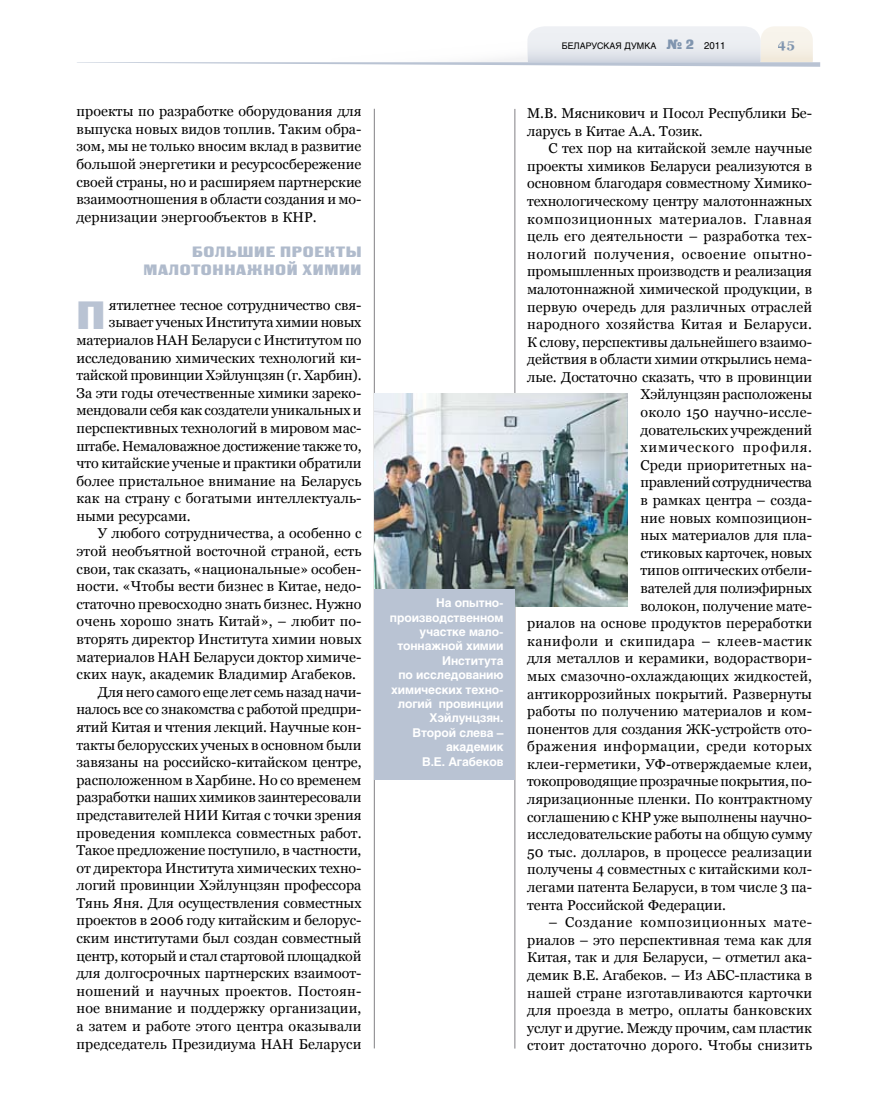
<style>
.page{position:relative;width:872px;height:1106px;background:#fff}
.page>*{position:absolute;margin:0;border:0;box-sizing:border-box;transform-origin:0 0}
.t1{font:39.3px "Black Grotesk C";color:#b9c3d3}
.t2{font:15px/17.5px "Black Grotesk C";letter-spacing:.045em;color:#b0bbcc;text-align:right}
.t3{font:14.25px/17.5px "Georgia";letter-spacing:-.005em;color:#000;text-align:justify}
.t4{font:14.25px "Georgia";letter-spacing:.015em;color:#000}
.t5{font:14.25px "Georgia";letter-spacing:.035em;color:#000}
.t6{font:14.25px "Georgia";letter-spacing:.025em;color:#000}
.t7{font:14.25px "Georgia";letter-spacing:.02em;color:#000}
.t8{font:14.25px "Georgia";letter-spacing:.04em;color:#000}
.t9{font:14.25px "Georgia";letter-spacing:.03em;color:#000}
.t10{font:14.25px "Georgia";letter-spacing:.055em;color:#000}
.t11{font:700 13.5px "Georgia";color:#8095af}
.t12{font:700 12px/14.4px "Helios";letter-spacing:-.01em;color:#fff;text-align:right}
.t13{font:9px "Helios";color:#000}
.s1{font-family:"Black Grotesk C";font-size:13.5px;color:#8095af}
.s2{font-size:9.75px}
</style>
<div class="page">
<hr style="left:374px;top:109px;width:1px;height:939px;background:#818084">
<hr style="left:514px;top:109px;width:1px;height:939px;background:#818084">
<svg style="left:77px;top:26px;width:743px;height:41px"></svg>
<img style="left:374px;top:393px;width:254px;height:213px">
<div style="left:374px;top:589px;width:140px;height:190px;background:#b9c3d3"></div>
<p class="t3" style="left:77px;top:103px;width:286px">проекты по разработке оборудования для выпуска новых видов топлив. Таким обра&shy;зом, мы не только вносим вклад в развитие большой энергетики и ресурсосбережение своей страны, но и расширяем партнерские взаимоотношения в области создания и мо&shy;дернизации энергообъектов в КНР.</p>
<p class="t2" style="left:144px;top:243px;width:219px">Большие проекты малотоннажной химии</p>
<h1 class="t1" style="left:77px;top:292px;width:30px">П</h1>
<p class="t3" style="left:109px;top:296px;width:254px">ятилетнее тесное сотрудничество свя-</p>
<p class="t3" style="left:109px;top:313px;width:254px">зывает ученых Института химии новых</p>
<p class="t3" style="left:77px;top:331px;width:286px">материалов НАН Беларуси с Институтом по</p>
<p class="t3" style="left:77px;top:349px;width:286px">исследованию химических технологий ки-</p>
<p class="t3" style="left:77px;top:366px;width:286px">тайской провинции Хэйлунцзян (г. Харбин).</p>
<p class="t3" style="left:77px;top:384px;width:286px">За эти годы отечественные химики зареко-</p>
<p class="t3" style="left:77px;top:401px;width:286px">мендовали себя как создатели уникальных и</p>
<p class="t3" style="left:77px;top:419px;width:286px">перспективных технологий в мировом мас-</p>
<p class="t3" style="left:77px;top:437px;width:286px">штабе. Немаловажное достижение также то,</p>
<p class="t3" style="left:77px;top:454px;width:286px">что китайские ученые и практики обратили</p>
<p class="t3" style="left:77px;top:472px;width:286px">более пристальное внимание на Беларусь</p>
<p class="t3" style="left:77px;top:489px;width:286px">как на страну с богатыми интеллектуаль-</p>
<p class="t3" style="left:77px;top:507px;width:115px">ными ресурсами.</p>
<p class="t3" style="left:98px;top:525px;width:265px">У любого сотрудничества, а особенно с</p>
<p class="t3" style="left:77px;top:542px;width:286px">этой необъятной восточной страной, есть</p>
<p class="t3" style="left:77px;top:560px;width:286px">свои, так сказать, «национальные» особен-</p>
<p class="t3" style="left:77px;top:577px;width:286px">ности. «Чтобы вести бизнес в Китае, недо-</p>
<p class="t3" style="left:77px;top:595px;width:286px">статочно превосходно знать бизнес. Нужно</p>
<p class="t3" style="left:77px;top:612px;width:286px">очень хорошо знать Китай», – любит по-</p>
<p class="t3" style="left:77px;top:630px;width:286px">вторять директор Института химии новых</p>
<p class="t3" style="left:77px;top:648px;width:286px">материалов НАН Беларуси доктор химиче-</p>
<p class="t3" style="left:77px;top:665px;width:281px">ских наук, академик Владимир Агабеков.</p>
<p class="t3" style="left:98px;top:683px;width:265px">Для него самого еще лет семь назад начи-</p>
<p class="t3" style="left:77px;top:700px;width:286px">налось все со знакомства с работой предпри-</p>
<p class="t3" style="left:77px;top:718px;width:286px">ятий Китая и чтения лекций. Научные кон-</p>
<p class="t3" style="left:77px;top:736px;width:286px">такты белорусских ученых в основном были</p>
<p class="t3" style="left:77px;top:753px;width:286px">завязаны на российско-китайском центре,</p>
<p class="t3" style="left:77px;top:771px;width:286px">расположенном в Харбине. Но со временем</p>
<p class="t3" style="left:77px;top:788px;width:286px">разработки наших химиков заинтересовали</p>
<p class="t3" style="left:77px;top:806px;width:286px">представителей НИИ Китая с точки зрения</p>
<p class="t3" style="left:77px;top:823px;width:286px">проведения комплекса совместных работ.</p>
<p class="t3" style="left:77px;top:841px;width:286px">Такое предложение поступило, в частности,</p>
<p class="t3" style="left:77px;top:859px;width:286px">от директора Института химических техно-</p>
<p class="t3" style="left:77px;top:876px;width:286px">логий провинции Хэйлунцзян профессора</p>
<p class="t3" style="left:77px;top:894px;width:286px">Тянь Яня. Для осуществления совместных</p>
<p class="t3" style="left:77px;top:911px;width:286px">проектов в 2006 году китайским и белорус-</p>
<p class="t3" style="left:77px;top:929px;width:286px">ским институтами был создан совместный</p>
<p class="t3" style="left:77px;top:947px;width:286px">центр, который и стал стартовой площадкой</p>
<p class="t3" style="left:77px;top:964px;width:286px">для долгосрочных партнерских взаимоот-</p>
<p class="t7" style="left:77px;top:982px;width:286px">ношений и научных проектов. Постоян-</p>
<p class="t3" style="left:77px;top:999px;width:286px">ное внимание и поддержку организации,</p>
<p class="t3" style="left:77px;top:1017px;width:286px">а затем и работе этого центра оказывали</p>
<p class="t3" style="left:77px;top:1034px;width:286px">председатель Президиума НАН Беларуси</p>
<p class="t12" style="left:390px;top:595px;width:115px">На опытно&shy;производственном участке мало&shy;тоннажной химии<br>Института<br>по исследованию химических техно&shy;логий провинции<br>Хэйлунцзян.<br>Второй слева – академик<br>В.Е. Агабеков</p>
<p class="t13" style="left:562px;top:40px;width:165px">БЕЛАРУСКАЯ ДУМКА <span class="s1">№ 2</span> <span class="s2">2011</span></p>
<p class="t11" style="left:778px;top:36px;width:19px">45</p>
<p class="t3" style="left:527px;top:104px;width:286px">М.В. Мясникович и Посол Республики Бе&shy;ларусь в Китае А.А. Тозик.</p>
<p class="t3" style="left:548px;top:139px;width:265px">С тех пор на китайской земле научные</p>
<p class="t3" style="left:527px;top:157px;width:286px">проекты химиков Беларуси реализуются в</p>
<p class="t3" style="left:527px;top:175px;width:286px">основном благодаря совместному Химико-</p>
<p class="t3" style="left:527px;top:192px;width:286px">технологическому центру малотоннажных</p>
<p class="t5" style="left:527px;top:210px;width:286px">композиционных материалов. Главная</p>
<p class="t4" style="left:527px;top:228px;width:286px">цель его деятельности – разработка тех-</p>
<p class="t8" style="left:527px;top:246px;width:286px">нологий получения, освоение опытно-</p>
<p class="t3" style="left:527px;top:262px;width:286px">промышленных производств и реализация</p>
<p class="t3" style="left:527px;top:280px;width:286px">малотоннажной химической продукции, в</p>
<p class="t3" style="left:527px;top:298px;width:286px">первую очередь для различных отраслей</p>
<p class="t6" style="left:527px;top:316px;width:286px">народного хозяйства Китая и Беларуси.</p>
<p class="t3" style="left:527px;top:333px;width:286px">К слову, перспективы дальнейшего взаимо-</p>
<p class="t3" style="left:527px;top:350px;width:286px">действия в области химии открылись нема-</p>
<p class="t3" style="left:527px;top:368px;width:286px">лые. Достаточно сказать, что в провинции</p>
<p class="t3" style="left:640px;top:386px;width:173px">Хэйлунцзян расположены</p>
<p class="t4" style="left:640px;top:404px;width:173px">около 150 научно-иссле-</p>
<p class="t3" style="left:640px;top:421px;width:173px">довательских учреждений</p>
<p class="t10" style="left:640px;top:439px;width:173px">химического профиля.</p>
<p class="t3" style="left:640px;top:456px;width:173px">Среди приоритетных на-</p>
<p class="t3" style="left:640px;top:473px;width:173px">правлений сотрудничества</p>
<p class="t3" style="left:640px;top:491px;width:173px">в рамках центра – созда-</p>
<p class="t3" style="left:640px;top:509px;width:173px">ние новых композицион-</p>
<p class="t3" style="left:640px;top:526px;width:173px">ных материалов для пла-</p>
<p class="t3" style="left:640px;top:544px;width:173px">стиковых карточек, новых</p>
<p class="t3" style="left:640px;top:561px;width:173px">типов оптических отбели-</p>
<p class="t3" style="left:640px;top:579px;width:173px">вателей для полиэфирных</p>
<p class="t3" style="left:640px;top:597px;width:173px">волокон, получение мате-</p>
<p class="t3" style="left:527px;top:614px;width:286px">риалов на основе продуктов переработки</p>
<p class="t9" style="left:527px;top:632px;width:286px">канифоли и скипидара – клеев-мастик</p>
<p class="t3" style="left:527px;top:649px;width:286px">для металлов и керамики, водораствори-</p>
<p class="t4" style="left:527px;top:668px;width:286px">мых смазочно-охлаждающих жидкостей,</p>
<p class="t3" style="left:527px;top:684px;width:286px">антикоррозийных покрытий. Развернуты</p>
<p class="t3" style="left:527px;top:702px;width:286px">работы по получению материалов и ком-</p>
<p class="t3" style="left:527px;top:720px;width:286px">понентов для создания ЖК-устройств ото-</p>
<p class="t5" style="left:527px;top:738px;width:286px">бражения информации, среди которых</p>
<p class="t3" style="left:527px;top:755px;width:286px">клеи-герметики, УФ-отверждаемые клеи,</p>
<p class="t3" style="left:527px;top:772px;width:286px">токопроводящие прозрачные покрытия, по-</p>
<p class="t3" style="left:527px;top:790px;width:286px">ляризационные пленки. По контрактному</p>
<p class="t3" style="left:527px;top:808px;width:286px">соглашению с КНР уже выполнены научно-</p>
<p class="t3" style="left:527px;top:825px;width:286px">исследовательские работы на общую сумму</p>
<p class="t3" style="left:527px;top:843px;width:286px">50 тыс. долларов, в процессе реализации</p>
<p class="t3" style="left:527px;top:860px;width:286px">получены 4 совместных с китайскими кол-</p>
<p class="t3" style="left:527px;top:878px;width:286px">легами патента Беларуси, в том числе 3 па-</p>
<p class="t3" style="left:527px;top:896px;width:200px">тента Российской Федерации.</p>
<p class="t3" style="left:527px;top:913px;width:286px;text-indent:21px">– Создание композиционных мате&shy;риалов – это перспективная тема как для Китая, так и для Беларуси, – отметил ака&shy;демик В.Е. Агабеков. – Из АБС-пластика в нашей стране изготавливаются карточки для проезда в метро, оплаты банковских услуг и другие. Между прочим, сам пластик стоит достаточно дорого. Чтобы снизить</p>
</div>
